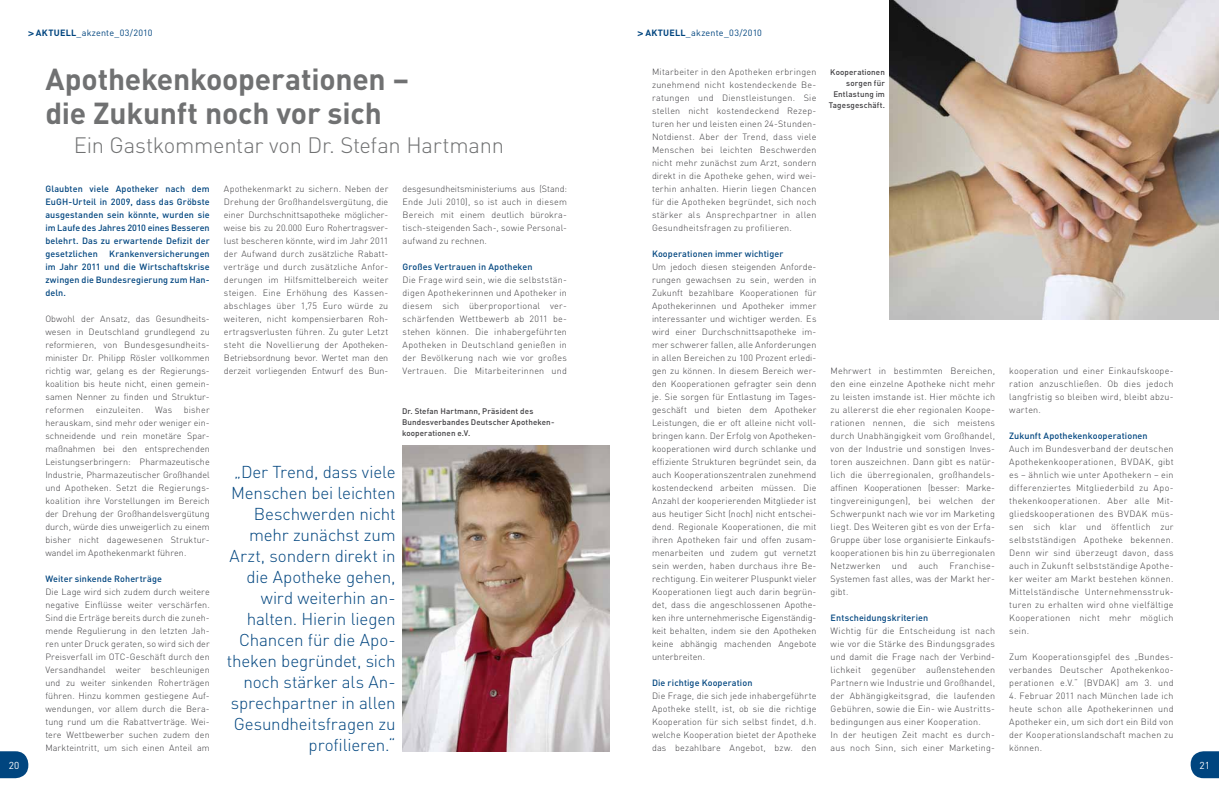
<style>
.page{position:relative;width:1219px;height:794px;background:#fff}
.page>*{position:absolute;margin:0;border:0;box-sizing:border-box;transform-origin:0 0}
.t1{font:700 30px/34px "DIN";letter-spacing:-.005em;color:#707172}
.t2{font:300 22px "DIN";letter-spacing:-.015em;color:#707172}
.t3{font:300 17px/21px "DIN";letter-spacing:-.01em;color:#00457f;text-align:right}
.t4{font:10px "DIN";color:#fff}
.t5{font:300 9px/13px "DIN";letter-spacing:.025em;color:#3e3d40;text-align:justify}
.t6{font:500 9px/13px "DIN";letter-spacing:.01em;color:#00457f;text-align:justify}
.t7{font:9px "DIN";letter-spacing:.015em;color:#00457f}
.t8{font:500 8px/11px "DIN";letter-spacing:.015em;color:#3e3d40;text-align:right}
.s1{font-family:"Helvetica";font-weight:700}
.s2{font-weight:700}
</style>
<div class="page">
<svg style="left:0;top:751px;width:28px;height:27px"></svg>
<svg style="left:1191px;top:751px;width:28px;height:27px"></svg>
<img style="left:890px;top:0;width:329px;height:320px">
<img style="left:402px;top:446px;width:207px;height:305px">
<p class="t7" style="left:28px;top:27px;width:126px"><span class="s1">&gt;</span> <span class="s2">Aktuell</span>_akzente_03/2010</p>
<p class="t4" style="left:9px;top:759px;width:12px">20</p>
<h1 class="t1" style="left:45px;top:61px;width:365px">Apothekenkooperationen – die Zukunft noch vor sich</h1>
<h2 class="t2" style="left:74px;top:131px;width:432px">Ein Gastkommentar von Dr. Stefan Hartmann</h2>
<p class="t5" style="left:224px;top:182px;width:166px">Apothekenmarkt zu sichern. Neben der Drehung der Großhandelsvergütung, die einer Durchschnittsapotheke möglicher&shy;weise bis zu 20.000 Euro Rohertragsver&shy;lust bescheren könnte, wird im Jahr 2011 der Aufwand durch zusätzliche Rabatt&shy;verträge und durch zusätzliche Anfor&shy;derungen im Hilfsmittelbereich weiter steigen. Eine Erhöhung des Kassen&shy;abschlages über 1,75 Euro würde zu weiteren, nicht kompensierbaren Roh&shy;ertragsverlusten führen. Zu guter Letzt steht die Novellierung der Apotheken-Betriebsordnung bevor. Wertet man den derzeit vorliegenden Entwurf des Bun-</p>
<p class="t5" style="left:403px;top:182px;width:166px">desgesundheitsministeriums aus (Stand:<br>Ende Juli 2010), so ist auch in diesem Bereich mit einem deutlich bürokra&shy;tisch-steigenden Sach-, sowie Personal&shy;aufwand zu rechnen.</p>
<p class="t6" style="left:45px;top:182px;width:166px">Glaubten viele Apotheker nach dem EuGH-Urteil in 2009, dass das Gröbste ausgestanden sein könnte, wurden sie im Laufe des Jahres 2010 eines Besseren belehrt. Das zu erwartende Defizit der gesetzlichen</p>
<p class="t6" style="left:45px;top:247px;width:166px;text-indent:64px">Krankenversicherungen im Jahr 2011 und die Wirtschaftskrise zwingen die Bundesregierung zum Han&shy;deln.</p>
<p class="t5" style="left:45px;top:312px;width:166px">Obwohl der Ansatz, das Gesundheits&shy;wesen in Deutschland grundlegend zu reformieren, von Bundesgesundheits&shy;minister Dr. Philipp Rösler vollkommen richtig war, gelang es der Regierungs&shy;koalition bis heute nicht, einen gemein&shy;samen Nenner zu finden und Struktur&shy;reformen</p>
<p class="t6" style="left:403px;top:260px;width:132px">Großes Vertrauen in Apotheken</p>
<p class="t5" style="left:403px;top:273px;width:166px">Die Frage wird sein, wie die selbststän&shy;digen Apothekerinnen und Apotheker in diesem sich überproportional ver&shy;schärfenden Wettbewerb ab 2011 be&shy;stehen können. Die inhabergeführten Apotheken in Deutschland genießen in der Bevölkerung nach wie vor großes Vertrauen. Die Mitarbeiterinnen und</p>
<p class="t5" style="left:45px;top:403px;width:166px;text-indent:138px">bisher herauskam, sind mehr oder weniger ein&shy;schneidende und rein monetäre Spar&shy;maßnahmen bei den entsprechenden Leistungserbringern: Pharmazeutische Industrie, Pharmazeutischer Großhandel und Apotheken. Setzt die Regierungs&shy;koalition ihre Vorstellungen im Bereich der Drehung der Großhandelsvergütung durch, würde dies unweigerlich zu einem bisher nicht dagewesenen Struktur&shy;wandel im Apothekenmarkt führen.</p>
<p class="t6" style="left:45px;top:572px;width:118px">Weiter sinkende Roherträge</p>
<p class="t5" style="left:45px;top:585px;width:166px">Die Lage wird sich zudem durch weitere negative Einflüsse weiter verschärfen.<br>Sind die Erträge bereits durch die zuneh&shy;mende Regulierung in den letzten Jah&shy;ren unter Druck geraten, so wird sich der Preisverfall im OTC-Geschäft durch den Versandhandel weiter beschleunigen und zu weiter sinkenden Roherträgen führen. Hinzu kommen gestiegene Auf&shy;wendungen, vor allem durch die Bera&shy;tung rund um die Rabattverträge. Wei&shy;tere Wettbewerber suchen zudem den Markteintritt, um sich einen Anteil am</p>
<p class="t5" style="left:96px;top:403px;width:49px">einzuleiten.</p>
<p class="t5" style="left:155px;top:403px;width:19px">Was</p>
<p class="t8" style="left:402px;top:405px;width:154px;text-align:left">Dr. Stefan Hartmann, Präsident des<br>Bundesverbandes Deutscher Apotheken&shy;kooperationen e.V.</p>
<p class="t3" style="left:227px;top:461px;width:170px">„Der Trend, dass viele<br>Menschen bei leichten<br>Beschwerden nicht mehr zunächst zum<br>Arzt, sondern direkt in die Apotheke gehen, wird weiterhin an&shy;halten. Hierin liegen<br>Chancen für die Apo&shy;theken begründet, sich noch stärker als An&shy;sprechpartner in allen<br>Gesundheitsfragen zu profilieren.“</p>
<p class="t7" style="left:638px;top:27px;width:126px"><span class="s1">&gt;</span> <span class="s2">Aktuell</span>_akzente_03/2010</p>
<p class="t5" style="left:652px;top:65px;width:166px">Mitarbeiter in den Apotheken erbringen zunehmend nicht kostendeckende Be&shy;ratungen und Dienstleistungen. Sie stellen nicht kostendeckend Rezep&shy;turen her und leisten einen 24-Stunden-Notdienst. Aber der Trend, dass viele Menschen bei leichten Beschwerden nicht mehr zunächst zum Arzt, sondern direkt in die Apotheke gehen, wird wei&shy;terhin anhalten. Hierin liegen Chancen für die Apotheken begründet, sich noch stärker als Ansprechpartner in allen Gesundheitsfragen zu profilieren.</p>
<p class="t6" style="left:652px;top:247px;width:133px">Kooperationen immer wichtiger</p>
<p class="t5" style="left:652px;top:260px;width:166px">Um jedoch diesen steigenden Anforde&shy;rungen gewachsen zu sein, werden in Zukunft bezahlbare Kooperationen für Apothekerinnen und Apotheker immer interessanter und wichtiger werden. Es wird einer Durchschnittsapotheke im&shy;mer schwerer fallen, alle Anforderungen in allen Bereichen zu 100 Prozent erledi&shy;gen zu können. In diesem Bereich wer&shy;den Kooperationen gefragter sein denn je. Sie sorgen für Entlastung im Tages&shy;geschäft und bieten dem Apotheker Leistungen, die er oft alleine nicht voll&shy;bringen kann. Der Erfolg von Apotheken&shy;kooperationen wird durch schlanke und effiziente Strukturen begründet sein, da auch Kooperationszentralen zunehmend kostendeckend arbeiten müssen. Die Anzahl der kooperierenden Mitglieder ist aus heutiger Sicht (noch) nicht entschei&shy;dend. Regionale Kooperationen, die mit ihren Apotheken fair und offen zusam&shy;menarbeiten und zudem gut vernetzt sein werden, haben durchaus ihre Be&shy;rechtigung. Ein weiterer Pluspunkt vieler Kooperationen liegt auch darin begrün&shy;det, dass die angeschlossenen Apothe&shy;ken ihre unternehmerische Eigenständig&shy;keit behalten, indem sie den Apotheken keine abhängig machenden Angebote unterbreiten.</p>
<p class="t6" style="left:652px;top:676px;width:102px">Die richtige Kooperation</p>
<p class="t5" style="left:652px;top:689px;width:166px">Die Frage, die sich jede inhabergeführte Apotheke stellt, ist, ob sie die richtige Kooperation für sich selbst findet, d.h. welche Kooperation bietet der Apotheke das bezahlbare Angebot, bzw. den</p>
<p class="t8" style="left:829px;top:66px;width:58px">Kooperationen sorgen für<br>Entlastung im<br>Tagesgeschäft.</p>
<p class="t5" style="left:831px;top:364px;width:166px">Mehrwert in bestimmten Bereichen, den eine einzelne Apotheke nicht mehr zu leisten imstande ist. Hier möchte ich zu allererst die eher regionalen Koope&shy;rationen nennen, die sich meistens durch Unabhängigkeit vom Großhandel, von der Industrie und sonstigen Inves&shy;toren auszeichnen. Dann gibt es natür&shy;lich die überregionalen, großhandels&shy;affinen Kooperationen (besser: Marke&shy;tingvereinigungen), bei welchen der Schwerpunkt nach wie vor im Marketing liegt. Des Weiteren gibt es von der Erfa-Gruppe über lose organisierte Einkaufs&shy;kooperationen bis hin zu überregionalen Netzwerken und auch Franchise-Systemen fast alles, was der Markt her&shy;gibt.</p>
<p class="t6" style="left:831px;top:611px;width:99px">Entscheidungskriterien</p>
<p class="t5" style="left:831px;top:624px;width:166px;text-align:left">Wichtig für die Entscheidung ist nach wie vor die Stärke des Bindungsgrades und damit die Frage nach der Verbind&shy;lichkeit gegenüber außenstehenden Partnern wie Industrie und Großhandel, der Abhängigkeitsgrad, die laufenden Gebühren, sowie die Ein- wie Austritts&shy;bedingungen aus einer Kooperation.<br>In der heutigen Zeit macht es durch&shy;aus noch Sinn, sich einer Marketing-</p>
<p class="t5" style="left:1009px;top:364px;width:166px">kooperation und einer Einkaufskoope&shy;ration anzuschließen. Ob dies jedoch langfristig so bleiben wird, bleibt abzu&shy;warten.</p>
<p class="t6" style="left:1009px;top:429px;width:140px">Zukunft Apothekenkooperationen</p>
<p class="t5" style="left:1009px;top:442px;width:166px">Auch im Bundesverband der deutschen Apothekenkooperationen, BVDAK, gibt es – ähnlich wie unter Apothekern – ein differenziertes Mitgliederbild zu Apo&shy;thekenkooperationen. Aber alle Mit&shy;gliedskooperationen des BVDAK müs&shy;sen sich klar und öffentlich zur selbstständigen Apotheke bekennen.<br>Denn wir sind überzeugt davon, dass auch in Zukunft selbstständige Apothe&shy;ker weiter am Markt bestehen können.<br>Mittelständische Unternehmensstruk&shy;turen zu erhalten wird ohne vielfältige Kooperationen nicht mehr möglich sein.</p>
<p class="t5" style="left:1009px;top:650px;width:166px">Zum Kooperationsgipfel des „Bundes&shy;verbandes Deutscher Apothekenkoo&shy;perationen e.V.“ (BVDAK) am 3. und</p>
<p class="t5" style="left:1009px;top:689px;width:166px">4. Februar 2011 nach München lade ich heute schon alle Apothekerinnen und Apotheker ein, um sich dort ein Bild von der Kooperationslandschaft machen zu können.</p>
<p class="t4" style="left:1200px;top:759px;width:12px">21</p>
</div>
